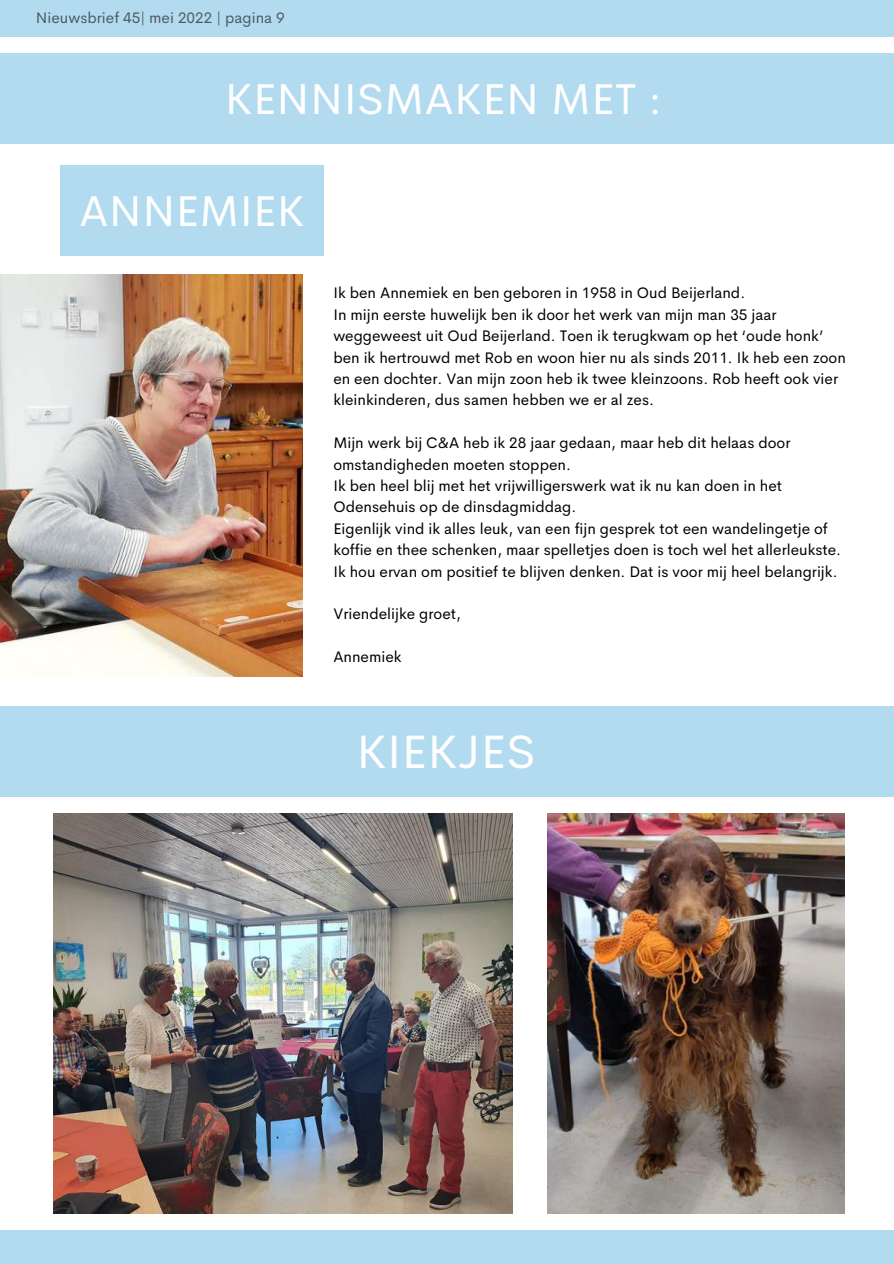
<style>
.page{position:relative;width:894px;height:1264px;background:#fff}
.page>*{position:absolute;margin:0;border:0;box-sizing:border-box;transform-origin:0 0}
.t1{font:46.95px "Cerebri Sans";letter-spacing:.01em;color:#fff}
.t2{font:43.35px "Cerebri Sans";letter-spacing:.01em;color:#fff}
.t3{font:15.3px/21.5px "Cerebri Sans";color:#000}
.t4{font:15.3px "Cerebri Sans";color:#4d5961}
</style>
<div class="page">
<div style="left:0;top:1230px;width:893px;height:33px;background:#b3dbf0"></div>
<div style="left:0;top:0;width:893px;height:37px;background:#b3dbf0"></div>
<div style="left:0;top:54px;width:893px;height:90px;background:#b3dbf0"></div>
<div style="left:60px;top:166px;width:264px;height:90px;background:#b3dbf0"></div>
<img style="left:0;top:274px;width:302px;height:402px">
<div style="left:0;top:706px;width:893px;height:90px;background:#b3dbf0"></div>
<img style="left:547px;top:813px;width:297px;height:400px">
<img style="left:54px;top:813px;width:458px;height:400px">
<p class="t4" style="left:36px;top:8px;width:250px">Nieuwsbrief 45| mei 2022 | pagina 9</p>
<h2 class="t2" style="left:225px;top:70px;width:438px">KENNISMAKEN MET :</h2>
<h2 class="t2" style="left:79px;top:182px;width:227px">ANNEMIEK</h2>
<p class="t3" style="left:333px;top:282px;width:514px">Ik ben Annemiek en ben geboren in 1958 in Oud Beijerland.<br>In mijn eerste huwelijk ben ik door het werk van mijn man 35 jaar weggeweest uit Oud Beijerland. Toen ik terugkwam op het ‘oude honk’ ben ik hertrouwd met Rob en woon hier nu als sinds 2011. Ik heb een zoon en een dochter. Van mijn zoon heb ik twee kleinzoons. Rob heeft ook vier kleinkinderen, dus samen hebben we er al zes.</p>
<p class="t3" style="left:333px;top:432px;width:509px">Mijn werk bij C&amp;A heb ik 28 jaar gedaan, maar heb dit helaas door omstandigheden moeten stoppen.<br>Ik ben heel blij met het vrijwilligerswerk wat ik nu kan doen in het Odensehuis op de dinsdagmiddag.<br>Eigenlijk vind ik alles leuk, van een fijn gesprek tot een wandelingetje of koffie en thee schenken, maar spelletjes doen is toch wel het allerleukste.<br>Ik hou ervan om positief te blijven denken. Dat is voor mij heel belangrijk.</p>
<p class="t3" style="left:333px;top:603px;width:129px">Vriendelijke groet,</p>
<p class="t3" style="left:333px;top:646px;width:70px">Annemiek</p>
<h1 class="t1" style="left:356px;top:720px;width:181px">KIEKJES</h1>
</div>
